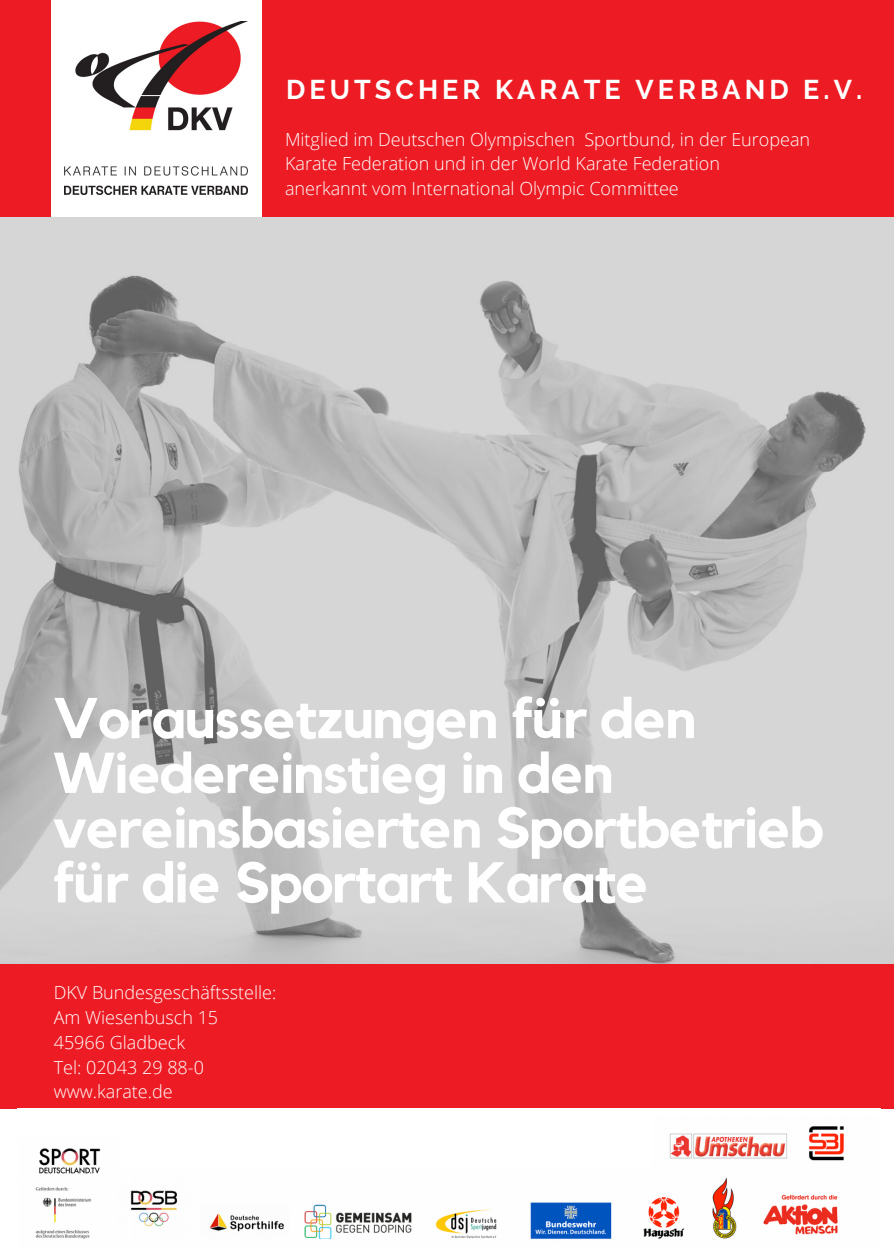
<style>
.page{position:relative;width:894px;height:1258px;background:#fff}
.page>*{position:absolute;margin:0;border:0;box-sizing:border-box;transform-origin:0 0}
.t1{font:700 56.7px/54.9px "Kollektif";letter-spacing:-.02em;color:#fff}
.t2{font:700 27px "Raleway";letter-spacing:.15em;color:#fff}
.t3{font:300 18px/24.9px "Open Sans";color:#fff}
</style>
<div class="page">
<img style="left:0;top:217px;width:893px;height:747px">
<div style="left:0;top:0;width:893px;height:217px;background:#ed1c24"></div>
<div style="left:52px;top:0;width:209px;height:217px;background:#fff"></div>
<img style="left:64px;top:21px;width:183px;height:174px">
<div style="left:0;top:964px;width:893px;height:144px;background:#ed1c24"></div>
<img style="left:35px;top:1126px;width:809px;height:113px">
<h2 class="t2" style="left:286px;top:73px;width:577px">DEUTSCHER KARATE VERBAND E.V.</h2>
<p class="t3" style="left:285px;top:126px;width:526px">Mitglied im Deutschen Olympischen Sportbund, in der European<br>Karate Federation und in der World Karate Federation<br>anerkannt vom International Olympic Committee</p>
<h1 class="t1" style="left:53px;top:693px;width:771px">Voraussetzungen für den<br>Wiedereinstieg in den vereinsbasierten Sportbetrieb für die Sportart Karate</h1>
<p class="t3" style="left:54px;top:980px;width:224px">DKV Bundesgeschäftsstelle:<br>Am Wiesenbusch 15<br>45966 Gladbeck<br>Tel: 02043 29 88-0 www.karate.de</p>
</div>
